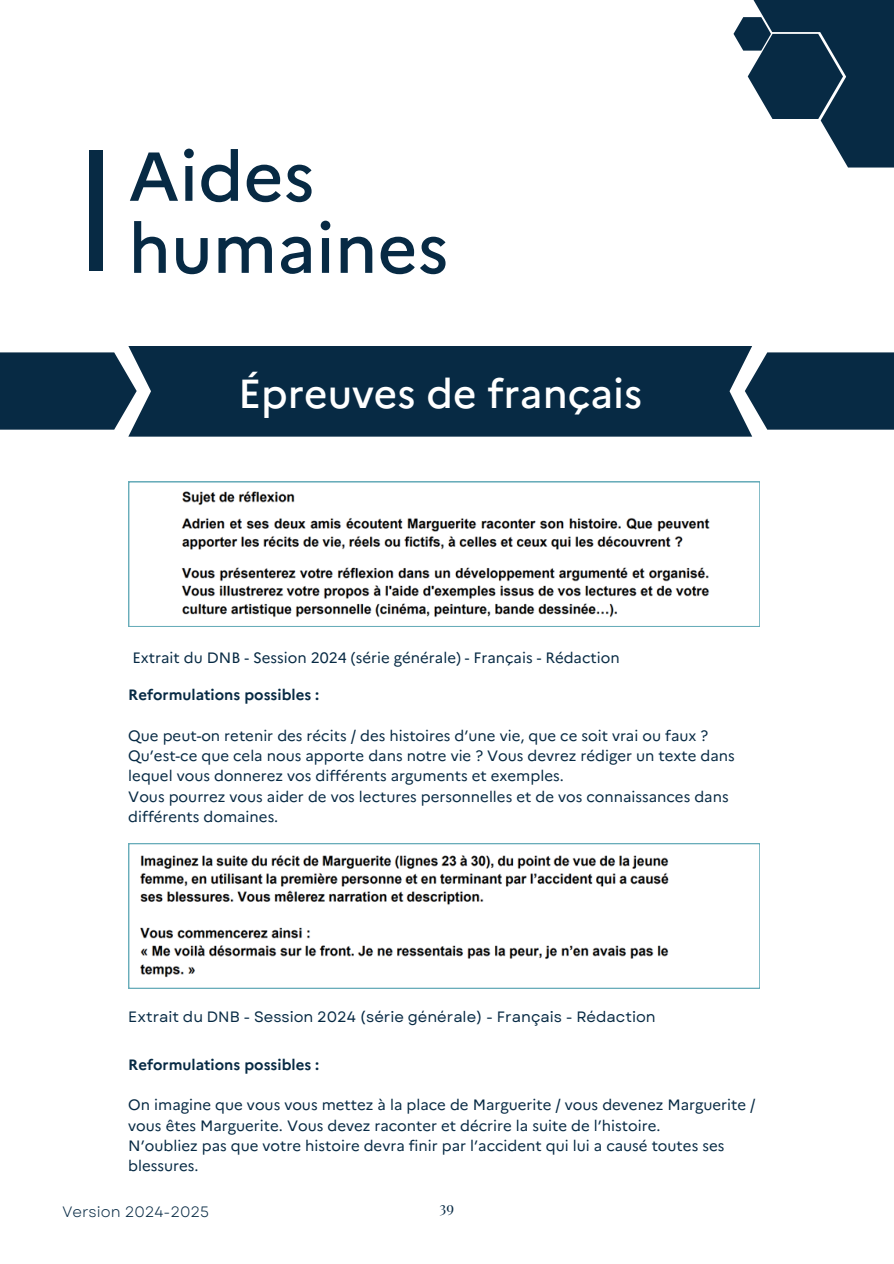
<style>
.page{position:relative;width:894px;height:1264px;background:#fff}
.page>*{position:absolute;margin:0;border:0;box-sizing:border-box;transform-origin:0 0}
.t1{font:500 69px/72px "Marianne";color:#072a44}
.t2{font:500 40.5px "Marianne";color:#fff}
.t3{font:15px/20.2px "Marianne";color:#072a44}
.t4{font:15px "Garet";color:#072a44}
.t5{font:700 15px "Marianne";color:#072a44}
.t6{font:15px "Garet";color:#072a44}
.t7{font:15px "Playfair Display";color:#072a44}
</style>
<div class="page">
<div style="left:128px;top:346px;width:624px;height:90px;background:#072a44"></div>
<div style="left:89px;top:150px;width:14px;height:121px;background:#072a44"></div>
<div style="left:801px;top:0;width:92px;height:113px;background:#072a44"></div>
<svg style="left:733px;top:17px;width:160px;height:150px"></svg>
<div style="left:744px;top:0;width:114px;height:32px;background:#072a44"></div>
<div style="left:744px;top:352px;width:149px;height:77px;background:#072a44"></div>
<div style="left:0;top:352px;width:136px;height:77px;background:#072a44"></div>
<svg style="left:128px;top:843px;width:631px;height:145px"></svg>
<svg style="left:128px;top:481px;width:631px;height:145px"></svg>
<h2 class="t1" style="left:128px;top:135px;width:322px">Aides humaines</h2>
<h1 class="t2" style="left:238px;top:362px;width:406px">Épreuves de français</h1>
<p class="t3" style="left:132px;top:646px;width:488px">Extrait du DNB - Session 2024 (série générale) - Français - Rédaction</p>
<p class="t5" style="left:128px;top:683px;width:192px">Reformulations possibles :</p>
<p class="t3" style="left:128px;top:724px;width:608px">Que peut-on retenir des récits / des histoires d’une vie, que ce soit vrai ou faux ?<br>Qu’est-ce que cela nous apporte dans notre vie ? Vous devrez rédiger un texte dans lequel vous donnerez vos différents arguments et exemples.</p>
<p class="t3" style="left:128px;top:784px;width:601px">Vous pourrez vous aider de vos lectures personnelles et de vos connaissances dans différents domaines.</p>
<p class="t4" style="left:128px;top:1006px;width:529px">Extrait du DNB - Session 2024 (série générale) - Français - Rédaction</p>
<p class="t5" style="left:128px;top:1052px;width:192px">Reformulations possibles :</p>
<p class="t3" style="left:128px;top:1093px;width:628px">On imagine que vous vous mettez à la place de Marguerite / vous devenez Marguerite / vous êtes Marguerite. Vous devez raconter et décrire la suite de l’histoire.</p>
<h3 class="t3" style="left:128px;top:1134px;width:597px">N’oubliez pas que votre histoire devra finir par l’accident qui lui a causé toutes ses blessures.</h3>
<p class="t6" style="left:62px;top:1200px;width:148px">Version 2024-2025</p>
<h3 class="t7" style="left:439px;top:1196px;width:16px">39</h3>
</div>
